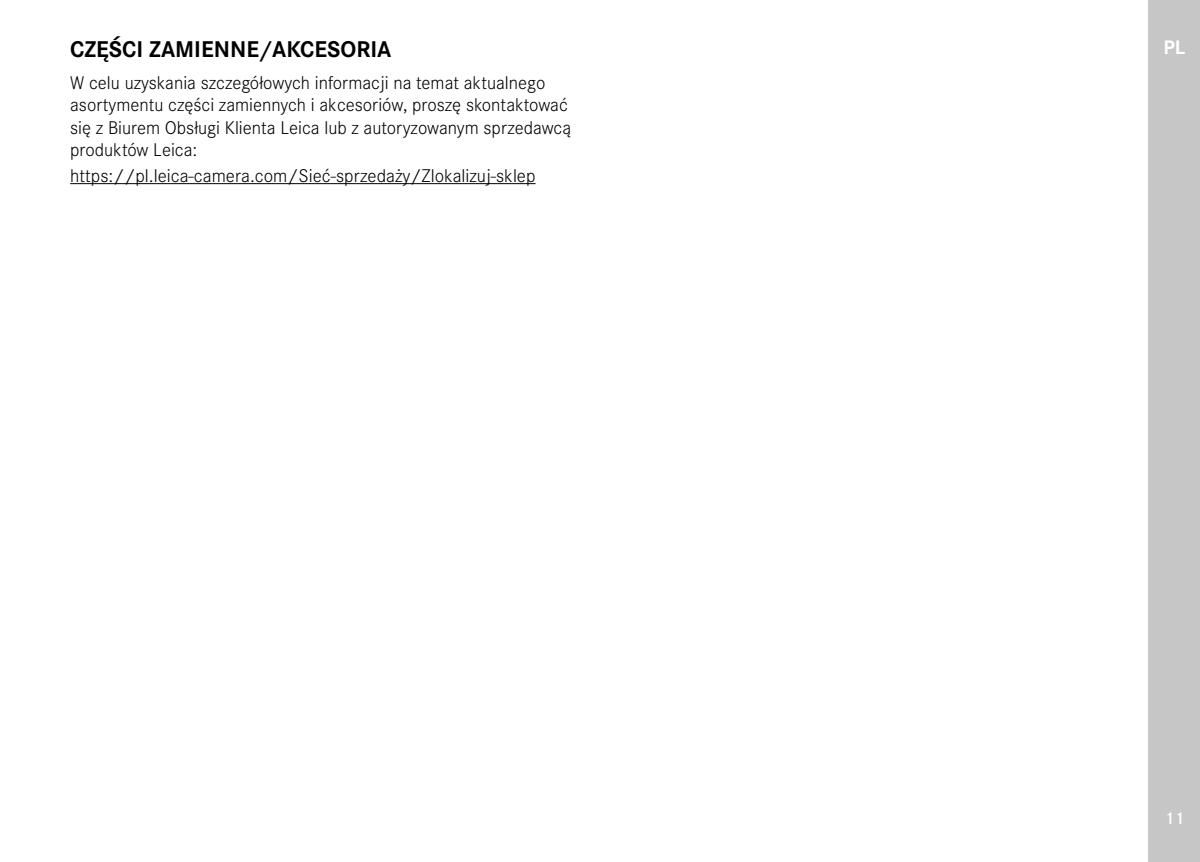
<style>
.page{position:relative;width:1200px;height:862px;background:#fff}
.page>*{position:absolute;margin:0;border:0;box-sizing:border-box;transform-origin:0 0}
.Heading____Heading_0{font:700 23.62px "Corporate S";color:#000}
.t1{font:700 20.25px "Corporate S";color:#fff}
.Text____Body_Text{font:300 19.12px/22.3px "Corporate S";color:#000}
.t2{font:600 18px "Corporate S";color:#fff}
</style>
<div class="page">
<div style="left:1148px;top:0;width:51px;height:861px;background:#c6c6c6"></div>
<hr style="left:70px;top:183px;width:465px;height:1px;background:#000">
<p class="Heading____Heading_0" style="left:70px;top:30px;width:322px">CZĘŚCI ZAMIENNE/AKCESORIA</p>
<p class="Text____Body_Text" style="left:70px;top:70px;width:502px">W celu uzyskania szczegółowych informacji na temat aktualnego asortymentu części zamiennych i akcesoriów, proszę skontaktować się z Biurem Obsługi Klienta Leica lub z autoryzowanym sprzedawcą produktów Leica:</p>
<p class="Text____Body_Text" style="left:70px;top:163px;width:466px">https://pl.leica-camera.com/Sieć-sprzedaży/Zlokalizuj-sklep</p>
<p class="t1" style="left:1162px;top:32px;width:23px">PL</p>
<p class="t2" style="left:1163px;top:803px;width:21px">11</p>
</div>
